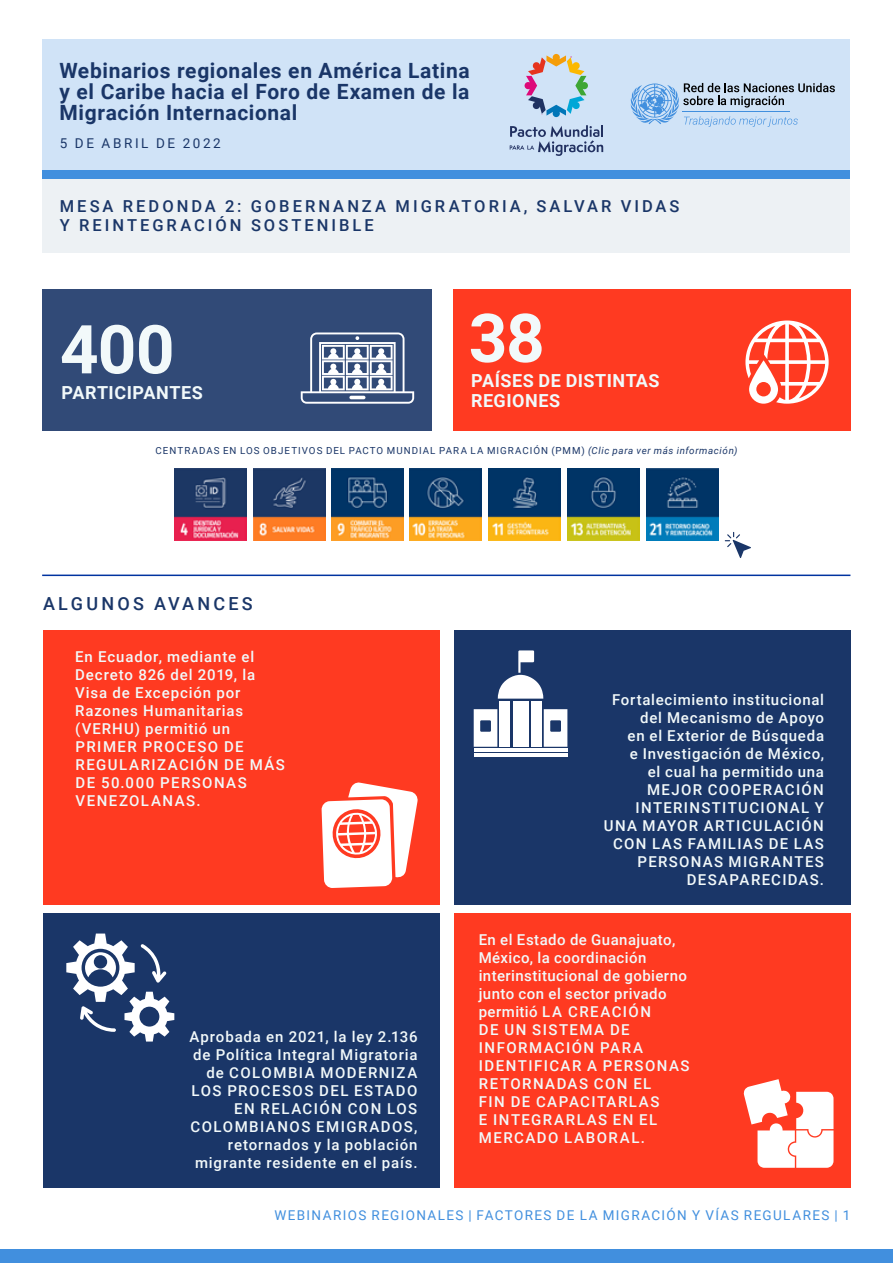
<style>
.page{position:relative;width:893px;height:1263px;background:#fff}
.page>*{position:absolute;margin:0;border:0;box-sizing:border-box;transform-origin:0 0}
.t1{font:700 67.5px "Roboto";color:#f2f9fa}
.t2{font:700 21px/21px "Roboto";letter-spacing:.03em;color:#1a3668;text-align:justify}
.t3{font:700 18px/19.5px "Roboto";letter-spacing:.03em;color:#f2f9fa}
.t4{font:500 18px "Roboto";letter-spacing:.18em;color:#1a3668}
.t5{font:500 16.5px/19.5px "Roboto";letter-spacing:.185em;color:#1a3668}
.t6{font:500 15px/18px "Roboto";letter-spacing:.06em;color:#f2f9fa}
.t7{font:13.5px "Roboto";letter-spacing:.1em;color:#418fde}
.t8{font:13.5px "Roboto";letter-spacing:.19em;color:#1a3668}
.t9{font:9.75px "Roboto";letter-spacing:.105em;color:#1a3668}
.s1{font-style:italic}
</style>
<div class="page">
<div style="left:454px;top:913px;width:397px;height:275px;background:#ff3a21"></div>
<div style="left:454px;top:630px;width:397px;height:275px;background:#1a3668"></div>
<div style="left:43px;top:913px;width:397px;height:275px;background:#1a3668"></div>
<div style="left:43px;top:630px;width:397px;height:275px;background:#ff3a21"></div>
<div style="left:0;top:1249px;width:893px;height:14px;background:#418fde"></div>
<svg style="left:725px;top:532px;width:26px;height:26px"></svg>
<div style="left:43px;top:39px;width:807px;height:132px;background:#d0e3f7"></div>
<div style="left:43px;top:179px;width:807px;height:73px;background:#edf1f4"></div>
<div style="left:43px;top:171px;width:807px;height:8px;background:#418fde"></div>
<svg style="left:631px;top:83px;width:204px;height:44px"></svg>
<svg style="left:510px;top:125px;width:93px;height:31px"></svg>
<svg style="left:525px;top:54px;width:63px;height:63px"></svg>
<div style="left:42px;top:289px;width:389px;height:142px;background:#314a77"></div>
<div style="left:453px;top:289px;width:397px;height:142px;background:#ff3a21"></div>
<hr style="left:42px;top:575px;width:808px;height:1px;background:#0033a0">
<svg style="left:301px;top:332px;width:113px;height:72px"></svg>
<svg style="left:745px;top:320px;width:84px;height:84px"></svg>
<svg style="left:321px;top:782px;width:97px;height:106px"></svg>
<svg style="left:744px;top:1079px;width:89px;height:89px"></svg>
<img style="left:175px;top:468px;width:72px;height:72px">
<img style="left:331px;top:468px;width:72px;height:72px">
<img style="left:253px;top:468px;width:72px;height:72px">
<img style="left:410px;top:468px;width:72px;height:72px">
<img style="left:567px;top:468px;width:72px;height:72px">
<img style="left:488px;top:468px;width:72px;height:72px">
<img style="left:646px;top:468px;width:72px;height:72px">
<svg style="left:66px;top:933px;width:108px;height:108px"></svg>
<svg style="left:474px;top:709px;width:23px;height:38px"></svg>
<svg style="left:544px;top:709px;width:23px;height:38px"></svg>
<div style="left:513px;top:701px;width:15px;height:46px;background:#fff"></div>
<div style="left:500px;top:701px;width:10px;height:46px;background:#fff"></div>
<div style="left:531px;top:701px;width:10px;height:46px;background:#fff"></div>
<svg style="left:498px;top:650px;width:45px;height:49px"></svg>
<hr style="left:474px;top:748px;width:93px;height:4px;background:#fff">
<hr style="left:474px;top:754px;width:93px;height:3px;background:#fff">
<h2 class="t2" style="left:60px;top:59px;width:412px">Webinarios regionales en América Latina y el Caribe hacia el Foro de Examen de la Migración Internacional</h2>
<p class="t8" style="left:60px;top:134px;width:163px">5 DE ABRIL DE 2022</p>
<p class="t5" style="left:60px;top:196px;width:621px">MESA REDONDA 2: GOBERNANZA MIGRATORIA, SALVAR VIDAS<br>Y REINTEGRACIÓN SOSTENIBLE</p>
<h1 class="t1" style="left:60px;top:302px;width:116px">400</h1>
<h1 class="t1" style="left:469px;top:291px;width:78px">38</h1>
<p class="t3" style="left:61px;top:382px;width:143px">PARTICIPANTES</p>
<p class="t3" style="left:471px;top:370px;width:190px">PAÍSES DE DISTINTAS<br>REGIONES</p>
<p class="t9" style="left:156px;top:443px;width:583px">CENTRADAS EN LOS OBJETIVOS DEL PACTO MUNDIAL PARA LA MIGRACIÓN (PMM) <span class="s1">(Clic para ver más información)</span></p>
<p class="t4" style="left:43px;top:591px;width:211px">ALGUNOS AVANCES</p>
<p class="t6" style="left:75px;top:647px;width:211px">En Ecuador, mediante el<br>Decreto 826 del 2019, la<br>Visa de Excepción por<br>Razones Humanitarias (VERHU) permitió un<br>PRIMER PROCESO DE<br>REGULARIZACIÓN DE MÁS<br>DE 50.000 PERSONAS<br>VENEZOLANAS.</p>
<p class="t6" style="left:189px;top:1027px;width:230px;text-align:right">Aprobada en 2021, la ley 2.136 de Política Integral Migratoria de COLOMBIA MODERNIZA<br>LOS PROCESOS DEL ESTADO<br>EN RELACIÓN CON LOS<br>COLOMBIANOS EMIGRADOS, retornados y la población migrante residente en el país.</p>
<p class="t6" style="left:604px;top:690px;width:222px;text-align:right">Fortalecimiento institucional del Mecanismo de Apoyo<br>en el Exterior de Búsqueda<br>e Investigación de México,<br>el cual ha permitido una<br>MEJOR COOPERACIÓN<br>INTERINSTITUCIONAL Y<br>UNA MAYOR ARTICULACIÓN<br>CON LAS FAMILIAS DE LAS<br>PERSONAS MIGRANTES<br>DESAPARECIDAS.</p>
<p class="t6" style="left:479px;top:930px;width:212px">En el Estado de Guanajuato,<br>México, la coordinación interinstitucional de gobierno junto con el sector privado permitió LA CREACIÓN<br>DE UN SISTEMA DE<br>INFORMACIÓN PARA<br>IDENTIFICAR A PERSONAS<br>RETORNADAS CON EL<br>FIN DE CAPACITARLAS<br>E INTEGRARLAS EN EL<br>MERCADO LABORAL.</p>
<p class="t7" style="left:275px;top:1206px;width:577px">WEBINARIOS REGIONALES | FACTORES DE LA MIGRACIÓN Y VÍAS REGULARES | 1</p>
</div>
